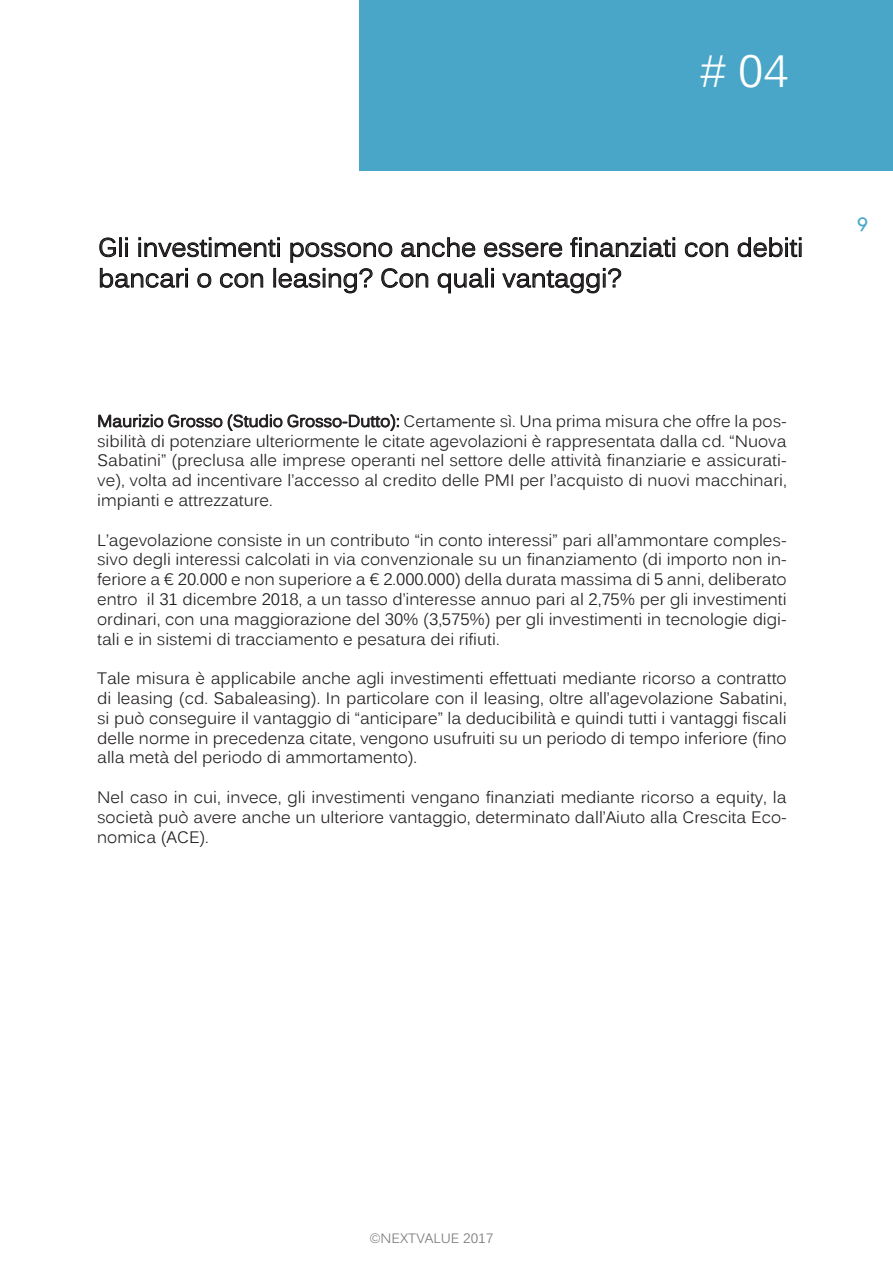
<style>
.page{position:relative;width:893px;height:1263px;background:#fff}
.page>*{position:absolute;margin:0;border:0;box-sizing:border-box;transform-origin:0 0}
.t1{font:45px "Kalinga";color:#fff}
.Stile_di_paragrafo_1{font:25.5px/30.6px "Kalinga";color:#231f20}
.t2{font:21px "Tw Cen";color:#49a6c8}
.t3{font:16.5px/19.8px "Kalinga";color:#231f20;text-align:justify}
.t4{font:13.5px "Kalinga";color:#7b7c7e}
</style>
<div class="page">
<div style="left:359px;top:0;width:534px;height:170px;background:#49a6c8"></div>
<svg style="left:98px;top:414px;width:301px;height:18px"></svg>
<svg style="left:685px;top:242px;width:43px;height:16px"></svg>
<svg style="left:737px;top:237px;width:64px;height:21px"></svg>
<svg style="left:99px;top:237px;width:576px;height:57px"></svg>
<p class="t1" style="left:700px;top:42px;width:90px"># 04</p>
<p class="Stile_di_paragrafo_1" style="left:98px;top:233px;width:706px">Gli investimenti possono anche essere finanziati con debiti bancari o con leasing? Con quali vantaggi?</p>
<p class="t3" style="left:97px;top:411px;width:691px">Maurizio Grosso (Studio Grosso-Dutto): Certamente sì. Una prima misura che offre la pos&shy;sibilità di potenziare ulteriormente le citate agevolazioni è rappresentata dalla cd. “Nuova Sabatini” (preclusa alle imprese operanti nel settore delle attività finanziarie e assicurati&shy;ve), volta ad incentivare l’accesso al credito delle PMI per l’acquisto di nuovi macchinari, impianti e attrezzature.</p>
<p class="t3" style="left:97px;top:530px;width:691px">L’agevolazione consiste in un contributo “in conto interessi” pari all’ammontare comples&shy;sivo degli interessi calcolati in via convenzionale su un finanziamento (di importo non in&shy;feriore a € 20.000 e non superiore a € 2.000.000) della durata massima di 5 anni, deliberato entro il 31 dicembre 2018, a un tasso d’interesse annuo pari al 2,75% per gli investimenti ordinari, con una maggiorazione del 30% (3,575%) per gli investimenti in tecnologie digi&shy;tali e in sistemi di tracciamento e pesatura dei rifiuti.</p>
<p class="t3" style="left:97px;top:669px;width:691px">Tale misura è applicabile anche agli investimenti effettuati mediante ricorso a contratto di leasing (cd. Sabaleasing). In particolare con il leasing, oltre all’agevolazione Sabatini, si può conseguire il vantaggio di “anticipare” la deducibilità e quindi tutti i vantaggi fiscali delle norme in precedenza citate, vengono usufruiti su un periodo di tempo inferiore (fino alla metà del periodo di ammortamento).</p>
<p class="t3" style="left:97px;top:788px;width:691px">Nel caso in cui, invece, gli investimenti vengano finanziati mediante ricorso a equity, la società può avere anche un ulteriore vantaggio, determinato dall’Aiuto alla Crescita Eco&shy;nomica (ACE).</p>
<p class="t2" style="left:857px;top:212px;width:13px">9</p>
<p class="t4" style="left:370px;top:1229px;width:125px">©NEXTVALUE 2017</p>
</div>
